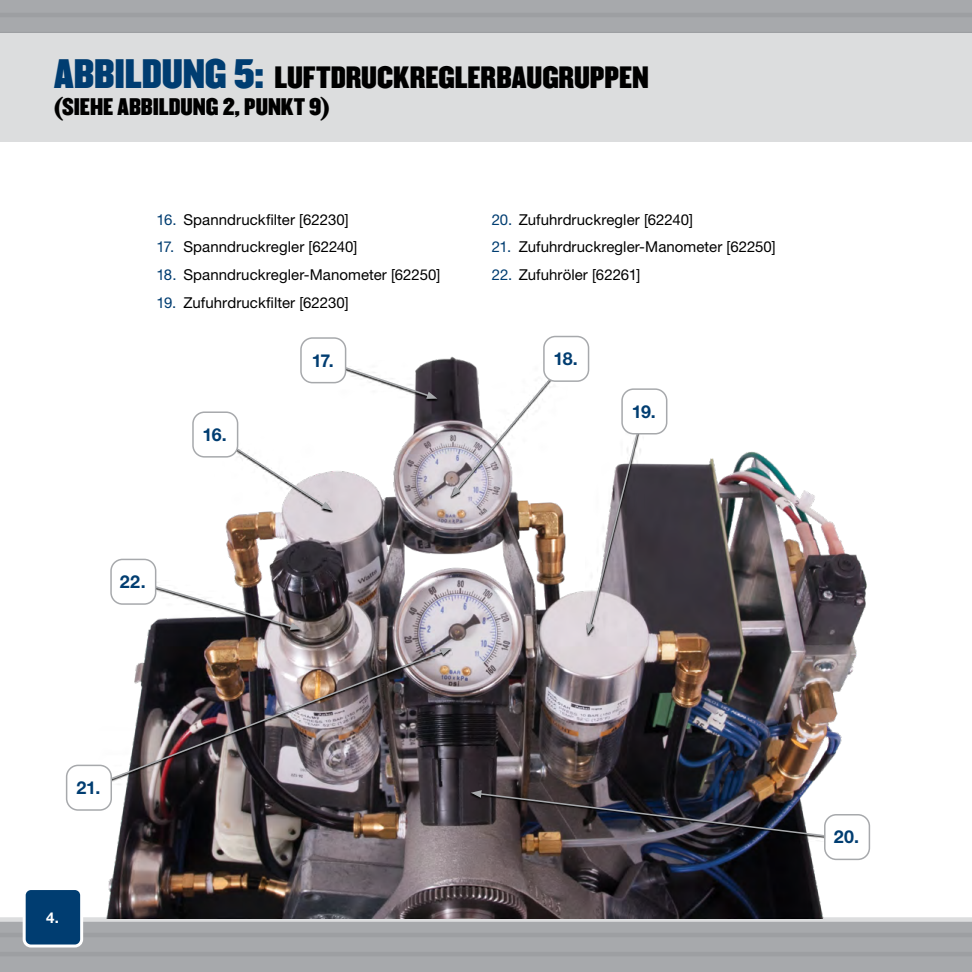
<style>
.page{position:relative;width:972px;height:972px;background:#a7a9ac}
.page>*{position:absolute;margin:0;border:0;box-sizing:border-box;transform-origin:0 0}
.t1{font:27px "Champion HTF Middleweight";color:#000}
.t2{font:21px "Champion HTF Middleweight";letter-spacing:-.005em;color:#000}
.t3{font:700 17.85px "Helvetica Neue LT Std";letter-spacing:-.03em;color:#003d71}
.t4{font:15px "Helvetica Neue LT Std";letter-spacing:.005em;color:#000}
.t5{font:700 15px "Helvetica Neue LT Std";color:#fff}
.s1{font-size:36px;color:#003d71}
.s2{color:#003d71}
</style>
<div class="page">
<hr style="left:0;top:32px;width:972px;height:4px;background:#9d9fa2">
<hr style="left:0;top:13px;width:972px;height:4px;background:#9d9fa2">
<hr style="left:0;top:952px;width:972px;height:4px;background:#9d9fa2">
<hr style="left:0;top:933px;width:972px;height:4px;background:#9d9fa2">
<div style="left:0;top:142px;width:972px;height:780px;background:#fff"></div>
<img style="left:53px;top:262px;width:838px;height:656px">
<div style="left:0;top:33px;width:972px;height:109px;background:#dcddde"></div>
<svg style="left:94px;top:648px;width:359px;height:140px;background:#6a6164"></svg>
<img style="left:94px;top:649px;width:352px;height:138px">
<svg style="left:440px;top:648px;width:11px;height:7px"></svg>
<svg style="left:132px;top:580px;width:170px;height:53px"></svg>
<svg style="left:132px;top:579px;width:169px;height:51px;background:#a8a6a8"></svg>
<svg style="left:214px;top:435px;width:119px;height:78px"></svg>
<svg style="left:214px;top:433px;width:118px;height:78px;background:#f2f1f2"></svg>
<svg style="left:322px;top:360px;width:117px;height:41px"></svg>
<svg style="left:321px;top:358px;width:116px;height:41px;background:#d4d3d4"></svg>
<svg style="left:450px;top:360px;width:118px;height:139px"></svg>
<svg style="left:451px;top:358px;width:117px;height:139px;background:#d4d2d5"></svg>
<svg style="left:585px;top:408px;width:60px;height:229px"></svg>
<svg style="left:587px;top:406px;width:58px;height:228px;background:#b6b2b6"></svg>
<svg style="left:470px;top:791px;width:354px;height:51px"></svg>
<svg style="left:471px;top:790px;width:378px;height:50px;background:#4a464c"></svg>
<div style="left:193px;top:412px;width:45px;height:45px;background:#fff;border-radius:11px"></div>
<div style="left:192px;top:411px;width:46px;height:47px;border:2px solid #a7a9ac;border-radius:11px"></div>
<div style="left:111px;top:559px;width:45px;height:45px;background:#fff;border-radius:11px"></div>
<div style="left:110px;top:559px;width:46px;height:46px;border:2px solid #a7a9ac;border-radius:11px"></div>
<div style="left:301px;top:338px;width:45px;height:45px;background:#fff;border-radius:11px"></div>
<div style="left:300px;top:337px;width:46px;height:46px;border:2px solid #a7a9ac;border-radius:11px"></div>
<div style="left:544px;top:337px;width:45px;height:44px;background:#fff;border-radius:11px"></div>
<div style="left:543px;top:336px;width:46px;height:46px;border:2px solid #a7a9ac;border-radius:11px"></div>
<div style="left:825px;top:815px;width:44px;height:44px;background:#fff;border-radius:11px"></div>
<div style="left:824px;top:814px;width:46px;height:46px;border:2px solid #a7a9ac;border-radius:11px"></div>
<div style="left:67px;top:765px;width:44px;height:45px;background:#fff;border-radius:11px"></div>
<div style="left:66px;top:765px;width:46px;height:46px;border:2px solid #a7a9ac;border-radius:11px"></div>
<div style="left:622px;top:389px;width:45px;height:45px;background:#fff;border-radius:11px"></div>
<div style="left:621px;top:388px;width:46px;height:47px;border:2px solid #a7a9ac;border-radius:11px"></div>
<div style="left:24px;top:889px;width:58px;height:57px;background:#003d71;border-radius:7px"></div>
<div style="left:23px;top:887px;width:60px;height:61px;border:3px solid #fff;border-radius:7px"></div>
<h1 class="t1" style="left:54px;top:59px;width:596px"><span class="s1">ABBILDUNG 5:</span> LUFTDRUCKREGLERBAUGRUPPEN</h1>
<h2 class="t2" style="left:54px;top:93px;width:277px">(SIEHE ABBILDUNG 2, PUNKT 9)</h2>
<p class="t4" style="left:156px;top:210px;width:194px"><span class="s2">16.</span> Spanndruckfilter [62230]</p>
<p class="t4" style="left:156px;top:238px;width:203px"><span class="s2">17.</span> Spanndruckregler [62240]</p>
<p class="t4" style="left:156px;top:266px;width:285px"><span class="s2">18.</span> Spanndruckregler-Manometer [62250]</p>
<p class="t4" style="left:156px;top:293px;width:194px"><span class="s2">19.</span> Zufuhrdruckfilter [62230]</p>
<p class="t4" style="left:492px;top:210px;width:203px"><span class="s2">20.</span> Zufuhrdruckregler [62240]</p>
<p class="t4" style="left:492px;top:238px;width:286px"><span class="s2">21.</span> Zufuhrdruckregler-Manometer [62250]</p>
<p class="t4" style="left:492px;top:266px;width:150px"><span class="s2">22.</span> Zufuhröler [62261]</p>
<p class="t3" style="left:120px;top:571px;width:27px">22.</p>
<p class="t3" style="left:203px;top:424px;width:26px">16.</p>
<p class="t3" style="left:312px;top:349px;width:24px">17.</p>
<p class="t3" style="left:553px;top:348px;width:26px">18.</p>
<p class="t3" style="left:632px;top:400px;width:26px">19.</p>
<p class="t3" style="left:76px;top:777px;width:25px">21.</p>
<p class="t5" style="left:46px;top:908px;width:14px">4.</p>
<p class="t3" style="left:834px;top:826px;width:27px">20.</p>
</div>
